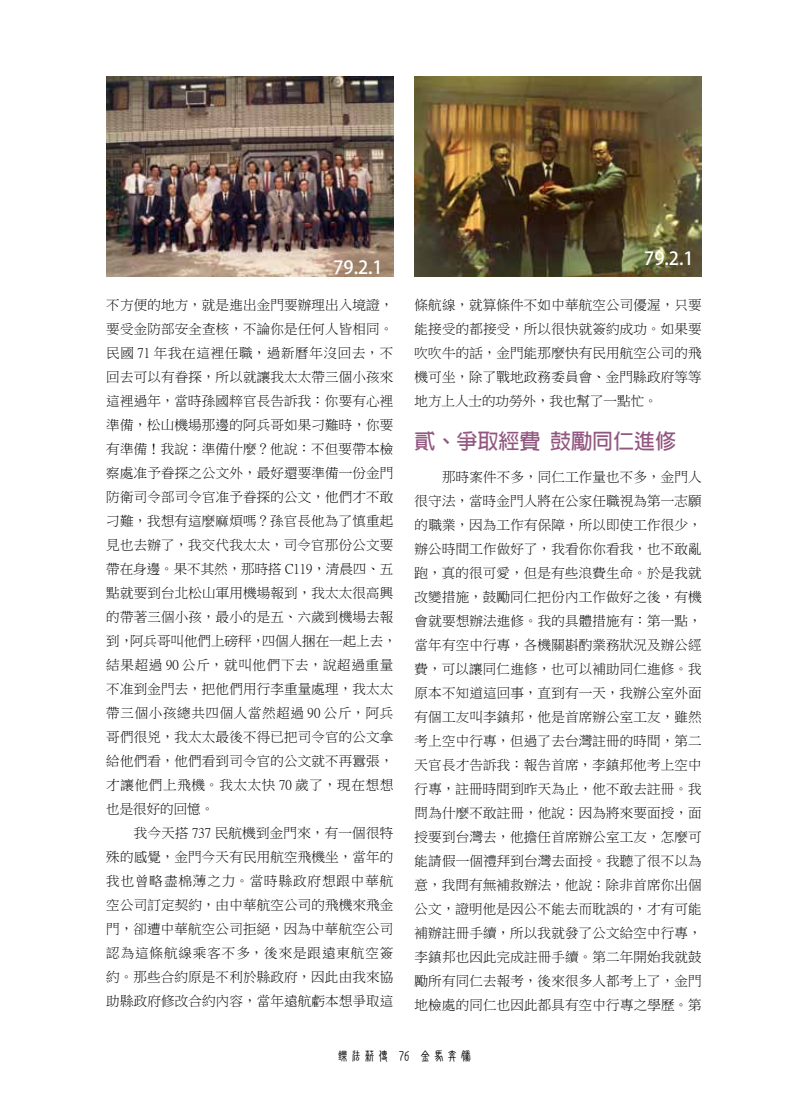
<style>
.page{position:relative;width:808px;height:1106px;background:#fff}
.page>*{position:absolute;margin:0;border:0;box-sizing:border-box;transform-origin:0 0}
.t1{font:700 21px "Adobe Fan Heiti Std";color:#925780}
.t2{font:700 18px "Adobe Fan Heiti Std";color:#fff}
.t3{font:13.5px/24px "P Ming Li U";letter-spacing:.015em;color:#000;text-align:justify}
.t4{font:13.5px "DF New Chuan Md HKP BF";color:#000}
</style>
<div class="page">
<img style="left:106px;top:76px;width:287px;height:200px">
<img style="left:415px;top:77px;width:287px;height:199px">
<h2 class="t2" style="left:333px;top:257px;width:51px">79.2.1</h2>
<p class="t3" style="left:106px;top:292px;width:292px;text-align:left">不方便的地方，就是進出金門要辦理出入境證，要受金防部安全查核，不論你是任何人皆相同。民國 71 年我在這裡任職，過新曆年沒回去，不回去可以有眷探，所以就讓我太太帶三個小孩來這裡過年，當時孫國粹官長告訴我：你要有心裡準備，松山機場那邊的阿兵哥如果刁難時，你要有準備！我說：準備什麼？他說：不但要帶本檢察處准予眷探之公文外，最好還要準備一份金門防衛司令部司令官准予眷探的公文，他們才不敢刁難，我想有這麼麻煩嗎？孫官長他為了慎重起見也去辦了，我交代我太太，司令官那份公文要帶在身邊。果不其然，那時搭 C119，清晨四、五點就要到台北松山軍用機場報到，我太太很高興的帶著三個小孩，最小的是五、六歲到機場去報到，阿兵哥叫他們上磅秤，四個人捆在一起上去，結果超過 90 公斤，就叫他們下去，說超過重量不准到金門去，把他們用行李重量處理，我太太帶三個小孩總共四個人當然超過 90 公斤，阿兵哥們很兇，我太太最後不得已把司令官的公文拿給他們看，他們看到司令官的公文就不再囂張，才讓他們上飛機。我太太快 70 歲了，現在想想也是很好的回憶。</p>
<p class="t3" style="left:106px;top:820px;width:289px;text-indent:28px">我今天搭 737 民航機到金門來，有一個很特殊的感覺，金門今天有民用航空飛機坐，當年的我也曾略盡棉薄之力。當時縣政府想跟中華航空公司訂定契約，由中華航空公司的飛機來飛金門，卻遭中華航空公司拒絕，因為中華航空公司認為這條航線乘客不多，後來是跟遠東航空簽約。那些合約原是不利於縣政府，因此由我來協助縣政府修改合約內容，當年遠航虧本想爭取這</p>
<h2 class="t2" style="left:644px;top:248px;width:51px">79.2.1</h2>
<p class="t3" style="left:415px;top:292px;width:289px">條航線，就算條件不如中華航空公司優渥，只要能接受的都接受，所以很快就簽約成功。如果要吹吹牛的話，金門能那麼快有民用航空公司的飛機可坐，除了戰地政務委員會、金門縣政府等等地方上人士的功勞外，我也幫了一點忙。</p>
<h1 class="t1" style="left:415px;top:429px;width:263px">貳、爭取經費 鼓勵同仁進修</h1>
<p class="t3" style="left:415px;top:465px;width:289px;text-indent:28px">那時案件不多，同仁工作量也不多，金門人很守法，當時金門人將在公家任職視為第一志願的職業，因為工作有保障，所以即使工作很少，辦公時間工作做好了，我看你你看我，也不敢亂跑，真的很可愛，但是有些浪費生命。於是我就改變措施，鼓勵同仁把份內工作做好之後，有機會就要想辦法進修。我的具體措施有：第一點，當年有空中行專，各機關斟酌業務狀況及辦公經費，可以讓同仁進修，也可以補助同仁進修。我原本不知道這回事，直到有一天，我辦公室外面有個工友叫李鎮邦，他是首席辦公室工友，雖然考上空中行專，但過了去台灣註冊的時間，第二天官長才告訴我：報告首席，李鎮邦他考上空中行專，註冊時間到昨天為止，他不敢去註冊。我問為什麼不敢註冊，他說：因為將來要面授，面授要到台灣去，他擔任首席辦公室工友，怎麼可能請假一個禮拜到台灣去面授。我聽了很不以為意，我問有無補救辦法，他說：除非首席你出個公文，證明他是因公不能去而耽誤的，才有可能補辦註冊手續，所以我就發了公文給空中行專，李鎮邦也因此完成註冊手續。第二年開始我就鼓勵所有同仁去報考，後來很多人都考上了，金門地檢處的同仁也因此都具有空中行專之學歷。第</p>
<p class="t4" style="left:336px;top:1049px;width:138px">鑠法薪傳 76 金馬奔騰</p>
</div>
